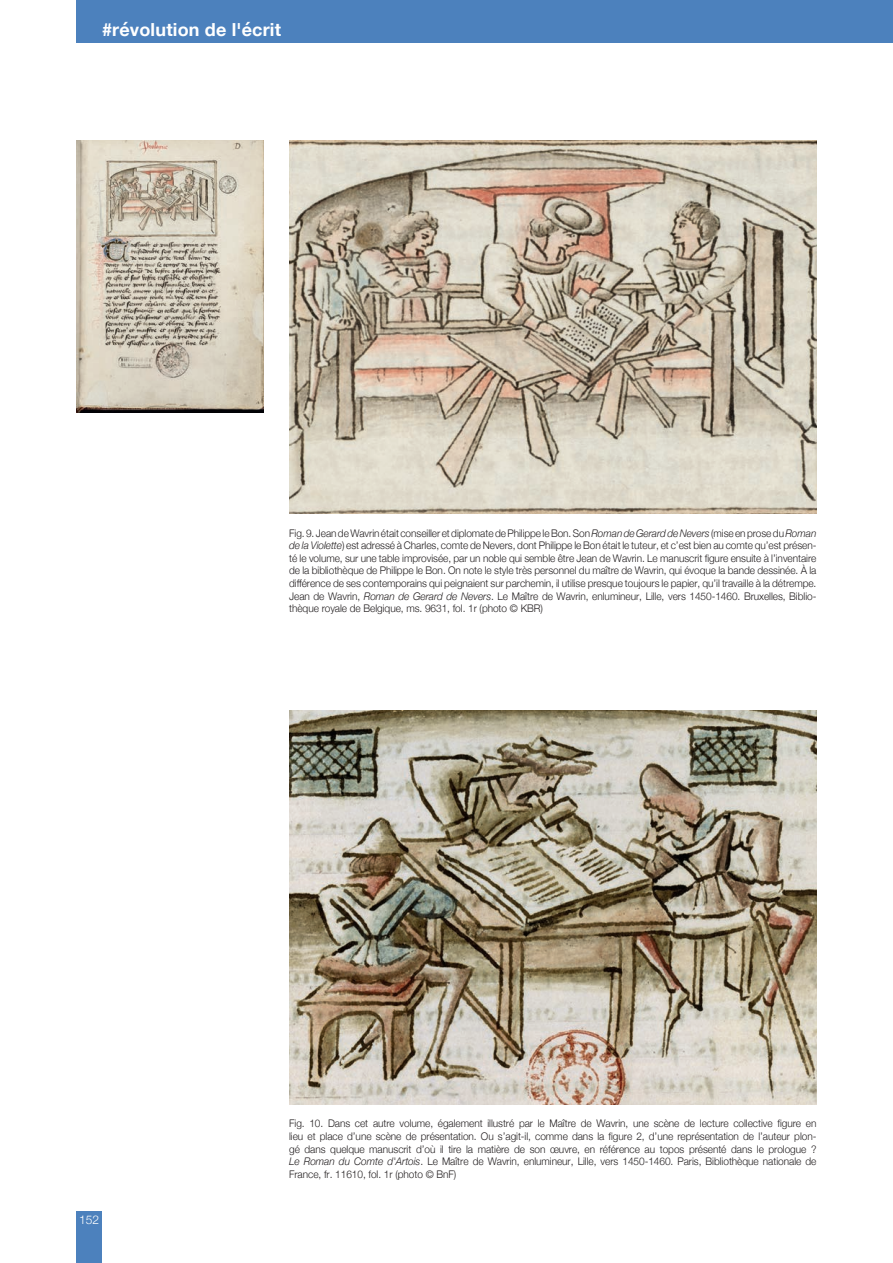
<style>
.page{position:relative;width:893px;height:1263px;background:#fff}
.page>*{position:absolute;margin:0;border:0;box-sizing:border-box;transform-origin:0 0}
.t1{font:700 18px "Helvetica Neue";letter-spacing:.01em;color:#fff}
.t2{font:300 12px "Helvetica Neue";color:#fff}
.t3{font:300 10.5px/12.6px "Helvetica Neue";letter-spacing:-.005em;color:#231f20;text-align:justify;scale:.96 1}
.s1{font-style:italic}
</style>
<div class="page">
<div style="left:77px;top:1212px;width:25px;height:51px;background:#4c81bd"></div>
<div style="left:77px;top:0;width:816px;height:43px;background:#4c81bd"></div>
<img style="left:289px;top:140px;width:527px;height:374px">
<img style="left:289px;top:710px;width:527px;height:394px">
<img style="left:77px;top:140px;width:187px;height:272px">
<h1 class="t1" style="left:102px;top:16px;width:181px">#révolution de l'écrit</h1>
<p class="t3" style="left:289px;top:526px;width:551px">Fig. 9. Jean de Wavrin était conseiller et diplomate de Philippe le Bon. Son <span class="s1">Roman de Gerard de Nevers</span> (mise en prose du <span class="s1">Roman de la Violette</span>) est adressé à Charles, comte de Nevers, dont Philippe le Bon était le tuteur, et c’est bien au comte qu’est présen&shy;té le volume, sur une table improvisée, par un noble qui semble être Jean de Wavrin. Le manuscrit figure ensuite à l’inventaire de la bibliothèque de Philippe le Bon. On note le style très personnel du maître de Wavrin, qui évoque la bande dessinée. À la différence de ses contemporains qui peignaient sur parchemin, il utilise presque toujours le papier, qu’il travaille à la détrempe.<br>Jean de Wavrin, <span class="s1">Roman de Gerard de Nevers</span>. Le Maître de Wavrin, enlumineur, Lille, vers 1450-1460. Bruxelles, Biblio&shy;thèque royale de Belgique, ms. 9631, fol. 1r (photo © KBR)</p>
<p class="t2" style="left:79px;top:1209px;width:22px">152</p>
<p class="t3" style="left:289px;top:1116px;width:551px">Fig. 10. Dans cet autre volume, également illustré par le Maître de Wavrin, une scène de lecture collective figure en lieu et place d’une scène de présentation. Ou s’agit-il, comme dans la figure 2, d’une représentation de l’auteur plon&shy;gé dans quelque manuscrit d’où il tire la matière de son œuvre, en référence au topos présenté dans le prologue ?<br><span class="s1">Le Roman du Comte d'Artois</span>. Le Maître de Wavrin, enlumineur, Lille, vers 1450-1460. Paris, Bibliothèque nationale de France, fr. 11610, fol. 1r (photo © BnF)</p>
</div>
